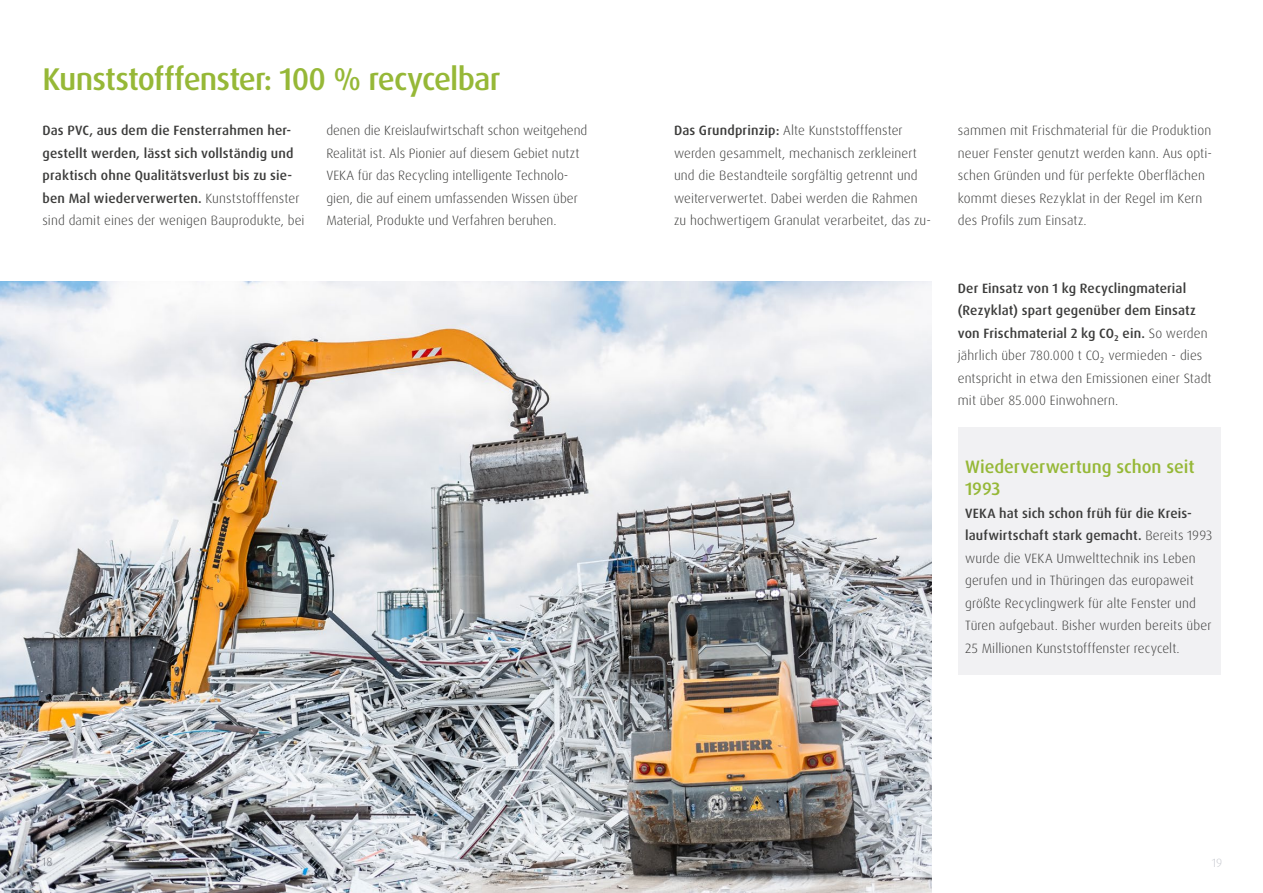
<style>
.page{position:relative;width:1263px;height:893px;background:#fff}
.page>*{position:absolute;margin:0;border:0;box-sizing:border-box;transform-origin:0 0}
.t1{font:500 31.5px "Dax Pro";letter-spacing:-.025em;color:#96b837}
.t2{font:500 18px/22.5px "Dax Pro";color:#96b837}
.t3{font:300 13.5px/22.5px "Dax Pro";letter-spacing:.005em;color:#3c3c3b}
.t4{font:500 13.5px/22.5px "Dax Pro";letter-spacing:.01em;color:#3c3c3b}
.t5{font:300 12px "Dax Pro";color:#c7c9cf}
.t6{font:300 12px "Dax Pro";color:#767981}
.s1{font-weight:300}
.s2{font-weight:500}
</style>
<div class="page">
<div style="left:958px;top:428px;width:262px;height:247px;background:#f1f1f3"></div>
<img style="left:0;top:282px;width:931px;height:611px">
<h1 class="t1" style="left:43px;top:59px;width:459px">Kunststofffenster: 100 % recycelbar</h1>
<p class="t4" style="left:43px;top:119px;width:263px">Das PVC, aus dem die Fensterrahmen her&shy;gestellt werden, lässt sich vollständig und praktisch ohne Qualitätsverlust bis zu sie&shy;ben Mal wiederverwerten. <span class="s1">Kunststofffenster sind damit eines der wenigen Bauprodukte, bei</span></p>
<p class="t3" style="left:326px;top:119px;width:262px">denen die Kreislaufwirtschaft schon weitgehend Realität ist. Als Pionier auf diesem Gebiet nutzt VEKA für das Recycling intelligente Technolo&shy;gien, die auf einem umfassenden Wissen über Material, Produkte und Verfahren beruhen.</p>
<p class="t3" style="left:674px;top:119px;width:258px"><span class="s2">Das Grundprinzip:</span> Alte Kunststofffenster werden gesammelt, mechanisch zerkleinert und die Bestandteile sorgfältig getrennt und weiterverwertet. Dabei werden die Rahmen zu hochwertigem Granulat verarbeitet, das zu-</p>
<p class="t3" style="left:958px;top:119px;width:256px">sammen mit Frischmaterial für die Produktion neuer Fenster genutzt werden kann. Aus opti&shy;schen Gründen und für perfekte Oberflächen kommt dieses Rezyklat in der Regel im Kern des Profils zum Einsatz.</p>
<p class="t3" style="left:958px;top:277px;width:255px"><span class="s2">Der Einsatz von 1 kg Recyclingmaterial (Rezyklat) spart gegenüber dem Einsatz von Frischmaterial 2 kg CO₂ ein.</span> So werden jährlich über 780.000 t CO₂ vermieden - dies entspricht in etwa den Emissionen einer Stadt mit über 85.000 Einwohnern.</p>
<p class="t6" style="left:42px;top:854px;width:12px">18</p>
<h2 class="t2" style="left:965px;top:455px;width:231px">Wiederverwertung schon seit<br>1993</h2>
<p class="t3" style="left:965px;top:502px;width:249px"><span class="s2">VEKA hat sich schon früh für die Kreis&shy;laufwirtschaft stark gemacht.</span> Bereits 1993 wurde die VEKA Umwelttechnik ins Leben gerufen und in Thüringen das europaweit größte Recyclingwerk für alte Fenster und Türen aufgebaut. Bisher wurden bereits über 25 Millionen Kunststofffenster recycelt.</p>
<p class="t5" style="left:1212px;top:855px;width:12px">19</p>
</div>
